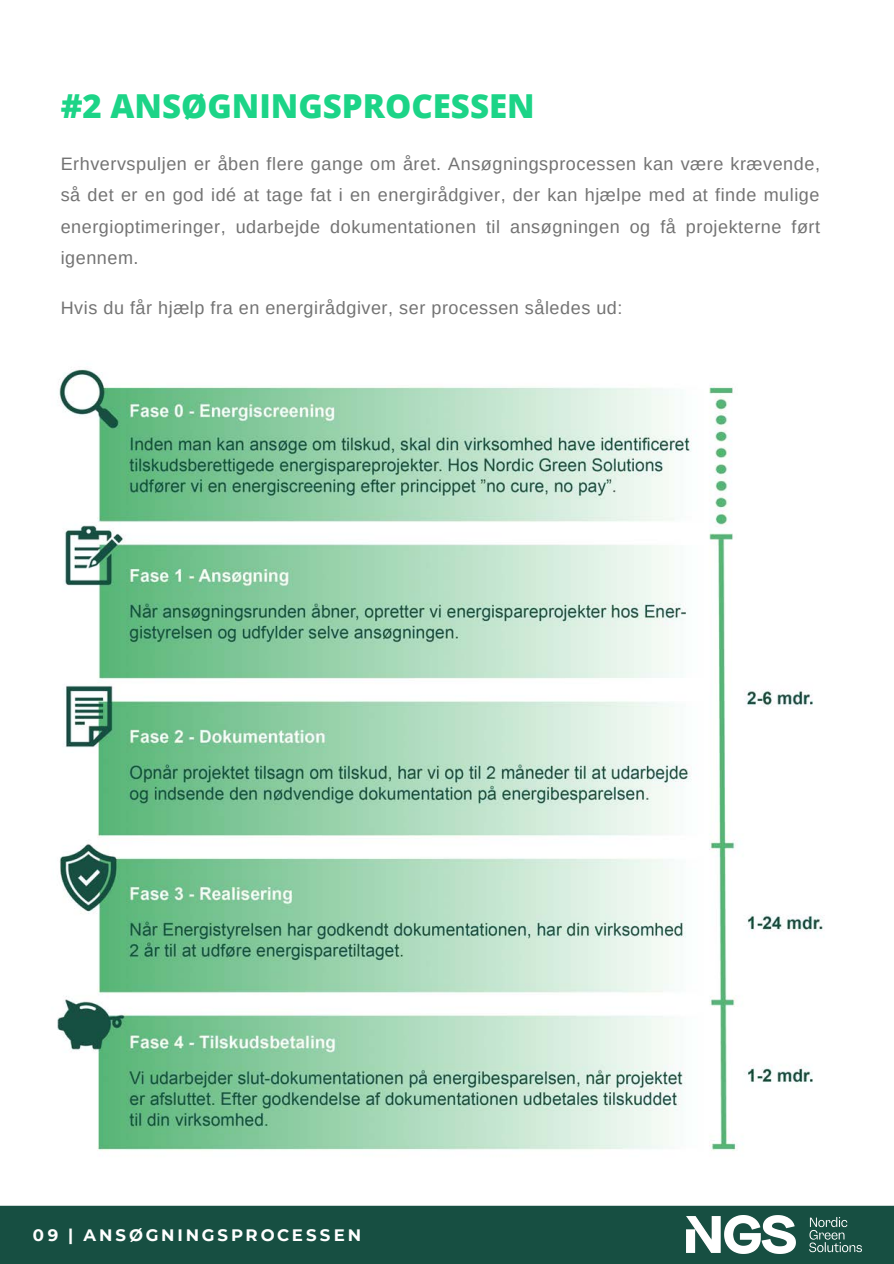
<style>
.page{position:relative;width:894px;height:1264px;background:#fff}
.page>*{position:absolute;margin:0;border:0;box-sizing:border-box;transform-origin:0 0}
.t1{font:800 33px "Open Sans";color:#1cd487}
.t2{font:18px/31.5px "Arimo";letter-spacing:.03em;color:#737373;text-align:justify}
.t3{font:700 16.5px "Montserrat";letter-spacing:.18em;color:#fff}
</style>
<div class="page">
<div style="left:0;top:1205px;width:893px;height:58px;background:#174f42"></div>
<img style="left:686px;top:1215px;width:175px;height:37px">
<img style="left:57px;top:369px;width:766px;height:782px">
<p class="t1" style="left:61px;top:83px;width:475px">#2 ANSØGNINGSPROCESSEN</p>
<p class="t2" style="left:61px;top:148px;width:760px">Erhvervspuljen er åben flere gange om året. Ansøgningsprocessen kan være krævende, så det er en god idé at tage fat i en energirådgiver, der kan hjælpe med at finde mulige energioptimeringer, udarbejde dokumentationen til ansøgningen og få projekterne ført igennem.</p>
<p class="t2" style="left:61px;top:292px;width:563px">Hvis du får hjælp fra en energirådgiver, ser processen således ud:</p>
<p class="t3" style="left:33px;top:1222px;width:330px">09 | ANSØGNINGSPROCESSEN</p>
</div>
